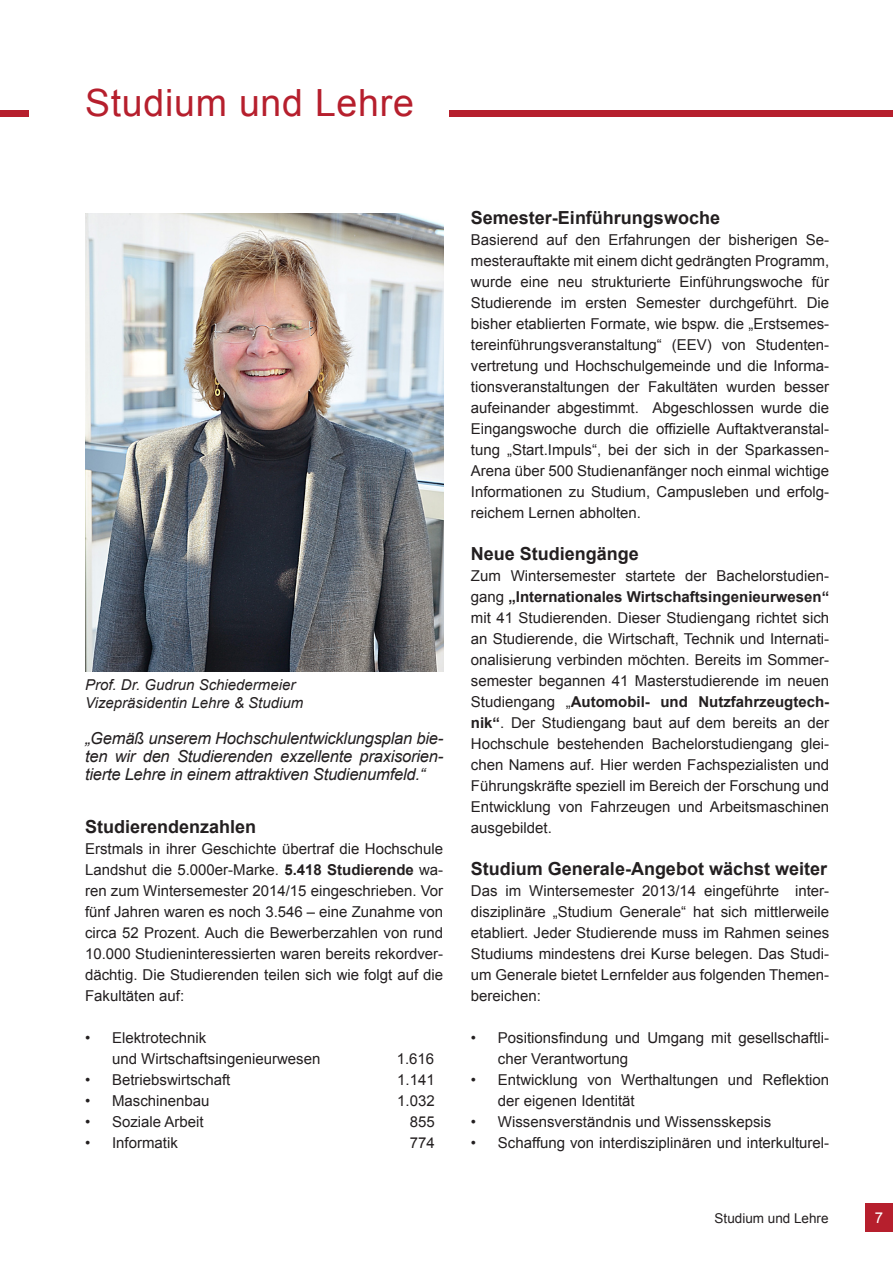
<style>
.page{position:relative;width:893px;height:1263px;background:#fff}
.page>*{position:absolute;margin:0;border:0;box-sizing:border-box;transform-origin:0 0}
.t1{font:37.5px "Arial";letter-spacing:.02em;color:#b61f2d}
.t2{font:700 18px "Arial";color:#231f20}
.t3{font:italic 16.5px/18px "Arial";letter-spacing:-.015em;color:#231f20;text-align:justify}
.t4{font:15px/21px "Arial";color:#231f20;text-align:justify}
.t5{font:italic 15px/18px "Arial";color:#231f20}
.t6{font:15px "Arial";color:#fff}
.t7{font:13.5px "Arial";color:#231f20}
.s1{font-weight:700}
</style>
<div class="page">
<div style="left:865px;top:1203px;width:28px;height:28px;background:#b61f2d"></div>
<div style="left:450px;top:111px;width:443px;height:6px;background:#b61f2d"></div>
<img style="left:85px;top:213px;width:358px;height:458px">
<div style="left:0;top:111px;width:28px;height:6px;background:#b61f2d"></div>
<h1 class="t1" style="left:85px;top:78px;width:330px">Studium und Lehre</h1>
<p class="t5" style="left:85px;top:676px;width:220px">Prof. Dr. Gudrun Schiedermeier<br>Vizepräsidentin Lehre &amp; Studium</p>
<p class="t3" style="left:85px;top:729px;width:360px">„Gemäß unserem Hochschulentwicklungsplan bie&shy;ten wir den Studierenden exzellente praxisorien&shy;tierte Lehre in einem attraktiven Studienumfeld.“</p>
<p class="t2" style="left:85px;top:814px;width:173px">Studierendenzahlen</p>
<p class="t4" style="left:85px;top:838px;width:360px">Erstmals in ihrer Geschichte übertraf die Hochschule Landshut die 5.000er-Marke. <span class="s1">5.418 Studierende</span> wa&shy;ren zum Wintersemester 2014/15 eingeschrieben. Vor fünf Jahren waren es noch 3.546 – eine Zunahme von circa 52 Prozent. Auch die Bewerberzahlen von rund 10.000 Studieninteressierten waren bereits rekordver&shy;dächtig. Die Studierenden teilen sich wie folgt auf die Fakultäten auf:</p>
<p class="t4" style="left:112px;top:1027px;width:210px;text-indent:-27px">• Elektrotechnik<br>und Wirtschaftsingenieurwesen</p>
<p class="t4" style="left:397px;top:1048px;width:39px">1.616</p>
<p class="t4" style="left:85px;top:1069px;width:147px">• Betriebswirtschaft</p>
<p class="t4" style="left:397px;top:1069px;width:39px">1.141</p>
<p class="t4" style="left:85px;top:1090px;width:126px">• Maschinenbau</p>
<p class="t4" style="left:397px;top:1090px;width:39px">1.032</p>
<p class="t4" style="left:85px;top:1111px;width:120px">• Soziale Arbeit</p>
<p class="t4" style="left:410px;top:1111px;width:27px">855</p>
<p class="t4" style="left:85px;top:1132px;width:94px">• Informatik</p>
<p class="t4" style="left:410px;top:1132px;width:27px">774</p>
<p class="t2" style="left:471px;top:205px;width:251px">Semester-Einführungswoche</p>
<p class="t4" style="left:471px;top:229px;width:360px">Basierend auf den Erfahrungen der bisherigen Se&shy;mesterauftakte mit einem dicht gedrängten Programm, wurde eine neu strukturierte Einführungswoche für Studierende im ersten Semester durchgeführt. Die bisher etablierten Formate, wie bspw. die „Erstsemes&shy;tereinführungsveranstaltung“ (EEV) von Studenten&shy;vertretung und Hochschulgemeinde und die Informa&shy;tionsveranstaltungen der Fakultäten wurden besser aufeinander abgestimmt. Abgeschlossen wurde die Eingangswoche durch die offizielle Auftaktveranstal&shy;tung „Start.Impuls“, bei der sich in der Sparkassen-Arena über 500 Studienanfänger noch einmal wichtige Informationen zu Studium, Campusleben und erfolg&shy;reichem Lernen abholten.</p>
<p class="t2" style="left:471px;top:541px;width:170px">Neue Studiengänge</p>
<p class="t4" style="left:471px;top:565px;width:360px">Zum Wintersemester startete der Bachelorstudien&shy;gang <span class="s1">„Internationales Wirtschaftsingenieurwesen“ </span>mit 41 Studierenden. Dieser Studiengang richtet sich an Studierende, die Wirtschaft, Technik und Internati&shy;onalisierung verbinden möchten. Bereits im Sommer&shy;semester begannen 41 Masterstudierende im neuen Studiengang „<span class="s1">Automobil- und Nutzfahrzeugtech&shy;nik“</span>. Der Studiengang baut auf dem bereits an der Hochschule bestehenden Bachelorstudiengang glei&shy;chen Namens auf. Hier werden Fachspezialisten und Führungskräfte speziell im Bereich der Forschung und Entwicklung von Fahrzeugen und Arbeitsmaschinen ausgebildet.</p>
<p class="t2" style="left:471px;top:856px;width:358px">Studium Generale-Angebot wächst weiter</p>
<p class="t4" style="left:471px;top:880px;width:360px">Das im Wintersemester 2013/14 eingeführte inter&shy;disziplinäre „Studium Generale“ hat sich mittlerweile etabliert. Jeder Studierende muss im Rahmen seines Studiums mindestens drei Kurse belegen. Das Studi&shy;um Generale bietet Lernfelder aus folgenden Themen&shy;bereichen:</p>
<p class="t4" style="left:498px;top:1027px;width:333px;text-indent:-27px">• Positionsfindung und Umgang mit gesellschaftli&shy;cher Verantwortung</p>
<p class="t4" style="left:498px;top:1069px;width:333px;text-indent:-27px">• Entwicklung von Werthaltungen und Reflektion der eigenen Identität</p>
<p class="t4" style="left:471px;top:1111px;width:302px">• Wissensverständnis und Wissensskepsis</p>
<p class="t4" style="left:471px;top:1132px;width:360px">• Schaffung von interdisziplinären und interkulturel-</p>
<p class="t7" style="left:715px;top:1209px;width:116px">Studium und Lehre</p>
<p class="t6" style="left:875px;top:1208px;width:10px">7</p>
</div>
